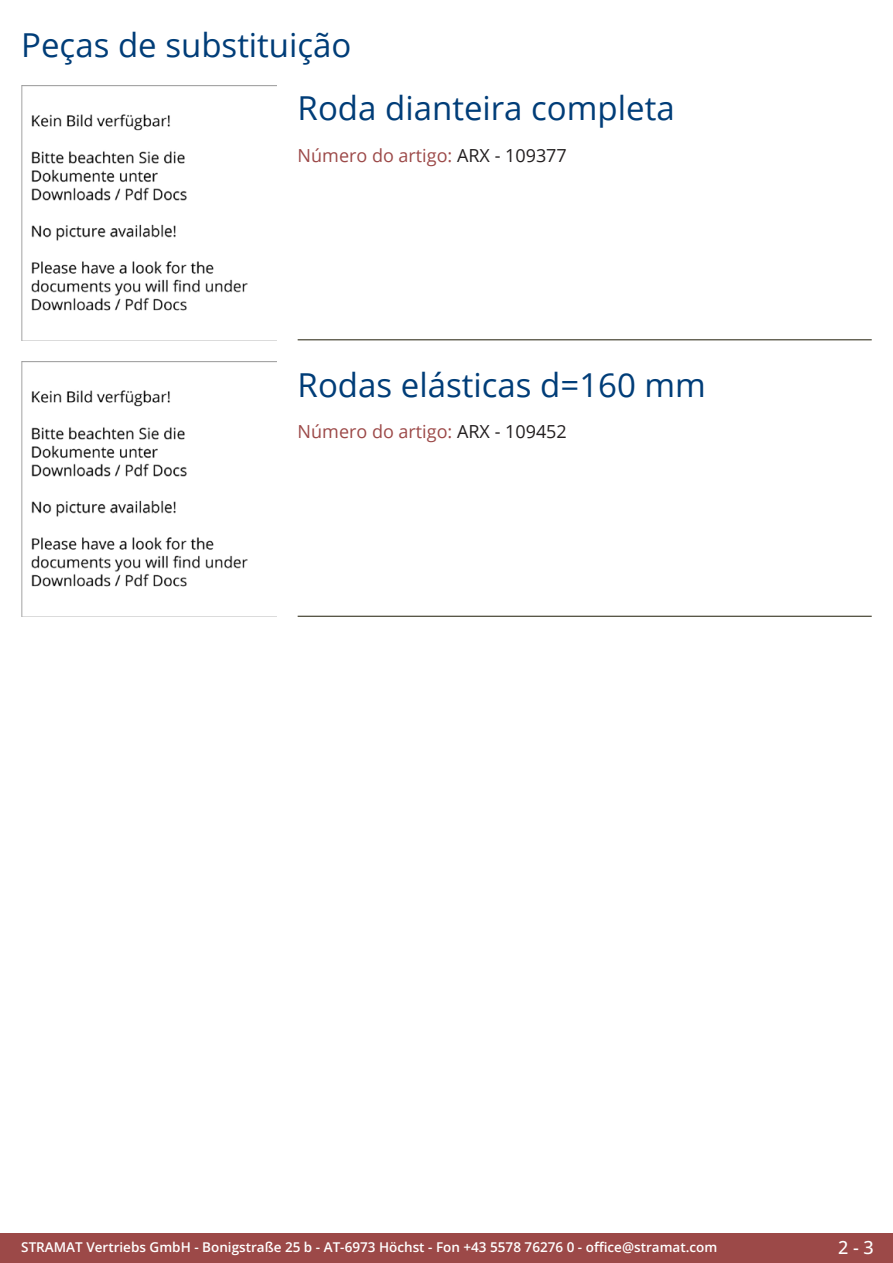
<style>
.page{position:relative;width:893px;height:1263px;background:#fff}
.page>*{position:absolute;margin:0;border:0;box-sizing:border-box;transform-origin:0 0}
.Produkttitel{font:33px "Open Sans";color:#003d78}
.RastTitel{font:33px "Open Sans";color:#003d78}
.TechDaten_Überschrif{font:18px "Open Sans";color:#9c4948}
.t1{font:500 18px "Open Sans";color:#fff}
.t2{font:600 13.5px "Open Sans";color:#fff}
.s1{color:#231f20}
</style>
<div class="page">
<div style="left:0;top:1233px;width:893px;height:30px;background:#9c4948"></div>
<hr style="left:298px;top:340px;width:574px;height:1px;background:#201d08">
<hr style="left:298px;top:616px;width:574px;height:1px;background:#201d08">
<img style="left:21px;top:85px;width:255px;height:255px">
<img style="left:21px;top:361px;width:255px;height:256px">
<p class="RastTitel" style="left:21px;top:22px;width:332px">Peças de substituição</p>
<p class="Produkttitel" style="left:298px;top:86px;width:378px">Roda dianteira completa</p>
<p class="TechDaten_Überschrif" style="left:298px;top:143px;width:271px">Número do artigo: <span class="s1">ARX - 109377</span></p>
<p class="Produkttitel" style="left:298px;top:362px;width:410px">Rodas elásticas d=160 mm</p>
<p class="TechDaten_Überschrif" style="left:298px;top:420px;width:271px">Número do artigo: <span class="s1">ARX - 109452</span></p>
<p class="t2" style="left:21px;top:1238px;width:698px">STRAMAT Vertriebs GmbH - Bonigstraße 25 b - AT-6973 Höchst - Fon +43 5578 76276 0 - office@stramat.com</p>
<h2 class="t1" style="left:838px;top:1234px;width:37px">2 - 3</h2>
</div>
